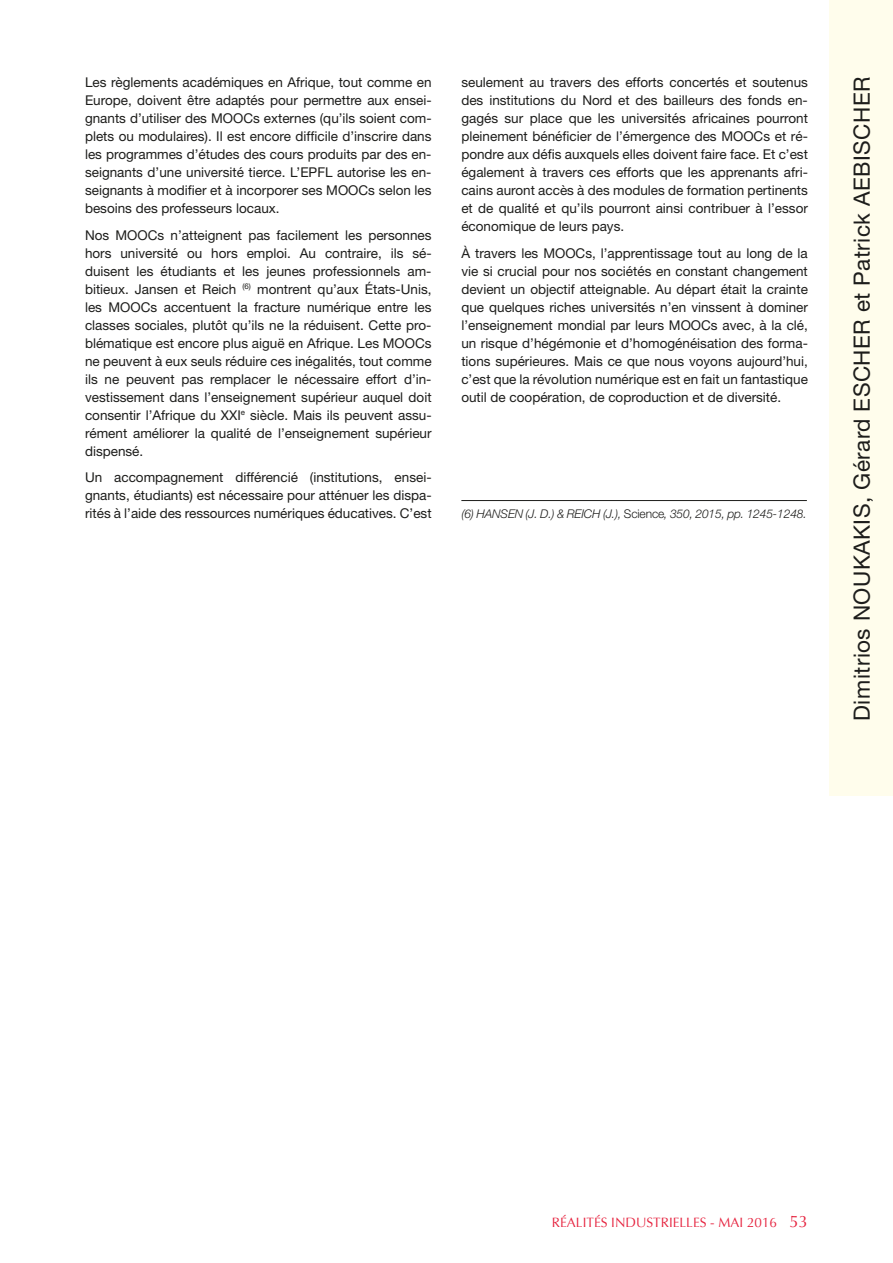
<style>
.page{position:relative;width:893px;height:1263px;background:#fff}
.page>*{position:absolute;margin:0;border:0;box-sizing:border-box;transform-origin:0 0}
.t1{font:22.5px "Helvetica Neue";letter-spacing:.02em;color:#1d1d1b}
.t2{font:13.5px/18px "Helvetica Neue";color:#1d1d1b;text-align:justify}
.t3{font:13.5px "Optima";color:#e6233f}
.t4{font:italic 300 12px "Helvetica Neue";letter-spacing:-.01em;color:#1d1d1b}
.s1{font-style:normal}
.s2{font-size:16.5px}
</style>
<div class="page">
<div style="left:829px;top:0;width:64px;height:795px;background:#fffdec"></div>
<hr style="left:461px;top:500px;width:346px;height:1px;background:#1d1d1b">
<p class="t2" style="left:85px;top:73px;width:348px">Les règlements académiques en Afrique, tout comme en Europe, doivent être adaptés pour permettre aux ensei&shy;gnants d’utiliser des MOOCs externes (qu’ils soient com&shy;plets ou modulaires). Il est encore difficile d’inscrire dans les programmes d’études des cours produits par des en&shy;seignants d’une université tierce. L’EPFL autorise les en&shy;seignants à modifier et à incorporer ses MOOCs selon les besoins des professeurs locaux.</p>
<p class="t2" style="left:85px;top:226px;width:348px">Nos MOOCs n’atteignent pas facilement les personnes hors université ou hors emploi. Au contraire, ils sé&shy;duisent les étudiants et les jeunes professionnels am&shy;bitieux. Jansen et Reich <sup>(6)</sup> montrent qu’aux États-Unis, les MOOCs accentuent la fracture numérique entre les classes sociales, plutôt qu’ils ne la réduisent. Cette pro&shy;blématique est encore plus aiguë en Afrique. Les MOOCs ne peuvent à eux seuls réduire ces inégalités, tout comme ils ne peuvent pas remplacer le nécessaire effort d’in&shy;vestissement dans l’enseignement supérieur auquel doit consentir l’Afrique du XXI<sup>e</sup> siècle. Mais ils peuvent assu&shy;rément améliorer la qualité de l’enseignement supérieur dispensé.</p>
<p class="t2" style="left:85px;top:468px;width:348px">Un accompagnement différencié (institutions, ensei&shy;gnants, étudiants) est nécessaire pour atténuer les dispa&shy;rités à l’aide des ressources numériques éducatives. C’est</p>
<p class="t2" style="left:461px;top:73px;width:348px">seulement au travers des efforts concertés et soutenus des institutions du Nord et des bailleurs des fonds en&shy;gagés sur place que les universités africaines pourront pleinement bénéficier de l’émergence des MOOCs et ré&shy;pondre aux défis auxquels elles doivent faire face. Et c’est également à travers ces efforts que les apprenants afri&shy;cains auront accès à des modules de formation pertinents et de qualité et qu’ils pourront ainsi contribuer à l’essor économique de leurs pays.</p>
<p class="t2" style="left:461px;top:244px;width:348px">À travers les MOOCs, l’apprentissage tout au long de la vie si crucial pour nos sociétés en constant changement devient un objectif atteignable. Au départ était la crainte que quelques riches universités n’en vinssent à dominer l’enseignement mondial par leurs MOOCs avec, à la clé, un risque d’hégémonie et d’homogénéisation des forma&shy;tions supérieures. Mais ce que nous voyons aujourd’hui, c’est que la révolution numérique est en fait un fantastique outil de coopération, de coproduction et de diversité.</p>
<p class="t4" style="left:461px;top:506px;width:347px">(6) HANSEN (J. D.) &amp; REICH (J.), <span class="s1">Science</span>, 350, 2015, pp. 1245-1248.</p>
<h1 class="t1" style="left:848px;top:721px;width:646px;rotate:-90deg">Dimitrios NOUKAKIS, Gérard ESCHER et Patrick AEBISCHER</h1>
<p class="t3" style="left:552px;top:1214px;width:257px">RÉALITÉS INDUSTRIELLES - MAI 2016 <span class="s2">53</span></p>
</div>
